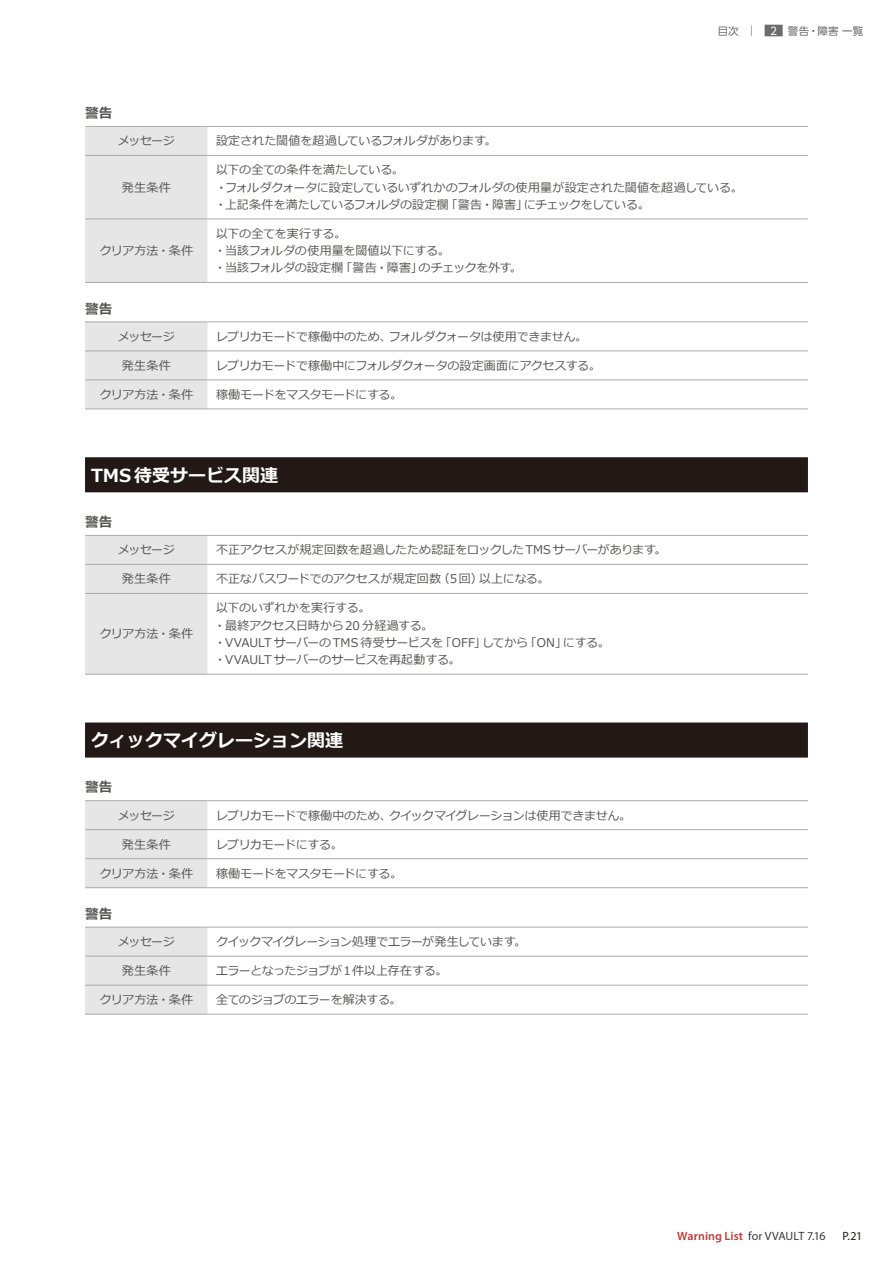
<style>
.page{position:relative;width:893px;height:1263px;background:#fff}
.page>*{position:absolute;margin:0;border:0;box-sizing:border-box;transform-origin:0 0}
.t1{font:700 18px "Meiryo";color:#fff}
.t2{font:700 13.5px "Meiryo";letter-spacing:.02em;color:#575554}
.t3{font:12px/17.2px "Meiryo";letter-spacing:-.02em;color:#575554}
.t4{font:12px "Myriad Pro";letter-spacing:-.005em;color:#3e3a39}
.t5{font:12px "Myriad Pro";color:#221815}
.t6{font:10.5px "UD Shin Go Pro";letter-spacing:.015em;color:#6d6c6c}
.s1{color:#fff}
.s2{font-weight:600;color:#c23a36}
</style>
<div class="page">
<div style="left:85px;top:457px;width:723px;height:35px;background:#221815"></div>
<div style="left:85px;top:722px;width:723px;height:36px;background:#221815"></div>
<div style="left:85px;top:127px;width:123px;height:155px;background:#e6e6e6"></div>
<hr style="left:85px;top:155px;width:123px;height:1px;background:#aaabab">
<hr style="left:208px;top:155px;width:600px;height:1px;background:#aaabab">
<hr style="left:85px;top:219px;width:123px;height:1px;background:#aaabab">
<hr style="left:208px;top:219px;width:600px;height:1px;background:#aaabab">
<hr style="left:85px;top:126px;width:123px;height:1px;background:#aaabab">
<hr style="left:208px;top:126px;width:600px;height:1px;background:#aaabab">
<hr style="left:85px;top:282px;width:123px;height:1px;background:#aaabab">
<hr style="left:208px;top:282px;width:600px;height:1px;background:#aaabab">
<div style="left:85px;top:323px;width:123px;height:86px;background:#e6e6e6"></div>
<hr style="left:85px;top:351px;width:123px;height:1px;background:#aaabab">
<hr style="left:208px;top:351px;width:600px;height:1px;background:#aaabab">
<hr style="left:85px;top:380px;width:123px;height:1px;background:#aaabab">
<hr style="left:208px;top:380px;width:600px;height:1px;background:#aaabab">
<hr style="left:85px;top:409px;width:123px;height:1px;background:#aaabab">
<hr style="left:208px;top:409px;width:600px;height:1px;background:#aaabab">
<hr style="left:85px;top:322px;width:123px;height:1px;background:#aaabab">
<hr style="left:208px;top:322px;width:600px;height:1px;background:#aaabab">
<div style="left:85px;top:536px;width:123px;height:138px;background:#e6e6e6"></div>
<hr style="left:85px;top:535px;width:123px;height:1px;background:#aaabab">
<hr style="left:208px;top:535px;width:600px;height:1px;background:#aaabab">
<hr style="left:85px;top:564px;width:123px;height:1px;background:#aaabab">
<hr style="left:208px;top:564px;width:600px;height:1px;background:#aaabab">
<hr style="left:85px;top:593px;width:123px;height:1px;background:#aaabab">
<hr style="left:208px;top:593px;width:600px;height:1px;background:#aaabab">
<hr style="left:85px;top:674px;width:123px;height:1px;background:#aaabab">
<hr style="left:208px;top:674px;width:600px;height:1px;background:#aaabab">
<div style="left:85px;top:801px;width:123px;height:86px;background:#e6e6e6"></div>
<hr style="left:85px;top:800px;width:123px;height:1px;background:#aaabab">
<hr style="left:208px;top:800px;width:600px;height:1px;background:#aaabab">
<hr style="left:85px;top:829px;width:123px;height:1px;background:#aaabab">
<hr style="left:208px;top:829px;width:600px;height:1px;background:#aaabab">
<hr style="left:85px;top:858px;width:123px;height:1px;background:#aaabab">
<hr style="left:208px;top:858px;width:600px;height:1px;background:#aaabab">
<hr style="left:85px;top:887px;width:123px;height:1px;background:#aaabab">
<hr style="left:208px;top:887px;width:600px;height:1px;background:#aaabab">
<div style="left:85px;top:928px;width:123px;height:86px;background:#e6e6e6"></div>
<hr style="left:85px;top:927px;width:123px;height:1px;background:#aaabab">
<hr style="left:208px;top:927px;width:600px;height:1px;background:#aaabab">
<hr style="left:85px;top:956px;width:123px;height:1px;background:#aaabab">
<hr style="left:208px;top:956px;width:600px;height:1px;background:#aaabab">
<hr style="left:85px;top:985px;width:123px;height:1px;background:#aaabab">
<hr style="left:208px;top:985px;width:600px;height:1px;background:#aaabab">
<hr style="left:85px;top:1014px;width:123px;height:1px;background:#aaabab">
<hr style="left:208px;top:1014px;width:600px;height:1px;background:#aaabab">
<div style="left:765px;top:25px;width:18px;height:11px;background:#6d6c6c"></div>
<p class="t2" style="left:85px;top:104px;width:29px">警告</p>
<p class="t6" style="left:718px;top:22px;width:22px">目次</p>
<p class="t6" style="left:759px;top:22px;width:105px">［<span class="s1">2</span>］警告・障害一覧</p>
<p class="t3" style="left:118px;top:133px;width:58px">メッセージ</p>
<p class="t3" style="left:216px;top:133px;width:282px">設定された閾値を超過しているフォルダがあります。</p>
<p class="t3" style="left:122px;top:179px;width:51px">発生条件</p>
<p class="t3" style="left:215px;top:162px;width:529px">以下の全ての条件を満たしている。<br>・フォルダクォータに設定しているいずれかのフォルダの使用量が設定された閾値を超過している。・上記条件を満たしているフォルダの設定欄「警告・障害」にチェックをしている。</p>
<p class="t3" style="left:100px;top:243px;width:95px">クリア方法・条件</p>
<p class="t2" style="left:85px;top:299px;width:29px">警告</p>
<p class="t3" style="left:214px;top:226px;width:309px">以下の全てを実行する。<br>・当該フォルダの使用量を閾値以下にする。<br>・当該フォルダの設定欄「警告・障害」のチェックを外す。</p>
<p class="t3" style="left:118px;top:329px;width:58px">メッセージ</p>
<p class="t3" style="left:216px;top:329px;width:373px">レプリカモードで稼働中のため、フォルダクォータは使用できません。</p>
<p class="t3" style="left:122px;top:358px;width:51px">発生条件</p>
<p class="t3" style="left:216px;top:358px;width:386px">レプリカモードで稼働中にフォルダクォータの設定画面にアクセスする。</p>
<p class="t3" style="left:100px;top:387px;width:95px">クリア方法・条件</p>
<p class="t3" style="left:216px;top:387px;width:188px">稼働モードをマスタモードにする。</p>
<h1 class="t1" style="left:91px;top:462px;width:189px">TMS待受サービス関連</h1>
<p class="t2" style="left:85px;top:513px;width:29px">警告</p>
<p class="t3" style="left:118px;top:542px;width:58px">メッセージ</p>
<p class="t3" style="left:216px;top:542px;width:452px">不正アクセスが規定回数を超過したため認証をロックしたTMS サーバーがあります。</p>
<p class="t3" style="left:122px;top:571px;width:51px">発生条件</p>
<p class="t3" style="left:216px;top:571px;width:335px">不正なパスワードでのアクセスが規定回数（5 回）以上になる。</p>
<p class="t3" style="left:100px;top:626px;width:95px">クリア方法・条件</p>
<p class="t3" style="left:214px;top:600px;width:397px">以下のいずれかを実行する。<br>・最終アクセス日時から20 分経過する。<br>・VVAULT サーバーの TMS 待受サービスを「OFF」してから「ON」にする。・VVAULT サーバーのサービスを再起動する。</p>
<h1 class="t1" style="left:91px;top:728px;width:253px">クィックマイグレーション関連</h1>
<p class="t2" style="left:85px;top:778px;width:29px">警告</p>
<p class="t3" style="left:118px;top:807px;width:58px">メッセージ</p>
<p class="t3" style="left:216px;top:807px;width:417px">レプリカモードで稼働中のため、クイックマイグレーションは使用できません。</p>
<p class="t3" style="left:122px;top:836px;width:51px">発生条件</p>
<p class="t3" style="left:216px;top:836px;width:128px">レプリカモードにする。</p>
<p class="t3" style="left:100px;top:865px;width:95px">クリア方法・条件</p>
<p class="t3" style="left:216px;top:865px;width:188px">稼働モードをマスタモードにする。</p>
<p class="t2" style="left:85px;top:904px;width:29px">警告</p>
<p class="t3" style="left:118px;top:934px;width:58px">メッセージ</p>
<p class="t3" style="left:216px;top:934px;width:312px">クイックマイグレーション処理でエラーが発生しています。</p>
<p class="t3" style="left:122px;top:963px;width:51px">発生条件</p>
<p class="t3" style="left:216px;top:963px;width:233px">エラーとなったジョブが1件以上存在する。</p>
<p class="t3" style="left:100px;top:992px;width:95px">クリア方法・条件</p>
<p class="t3" style="left:216px;top:992px;width:187px">全てのジョブのエラーを解決する。</p>
<p class="t4" style="left:677px;top:1228px;width:150px"><span class="s2">Warning List</span> for VVAULT 7.16</p>
<p class="t5" style="left:842px;top:1228px;width:21px">P.21</p>
</div>
